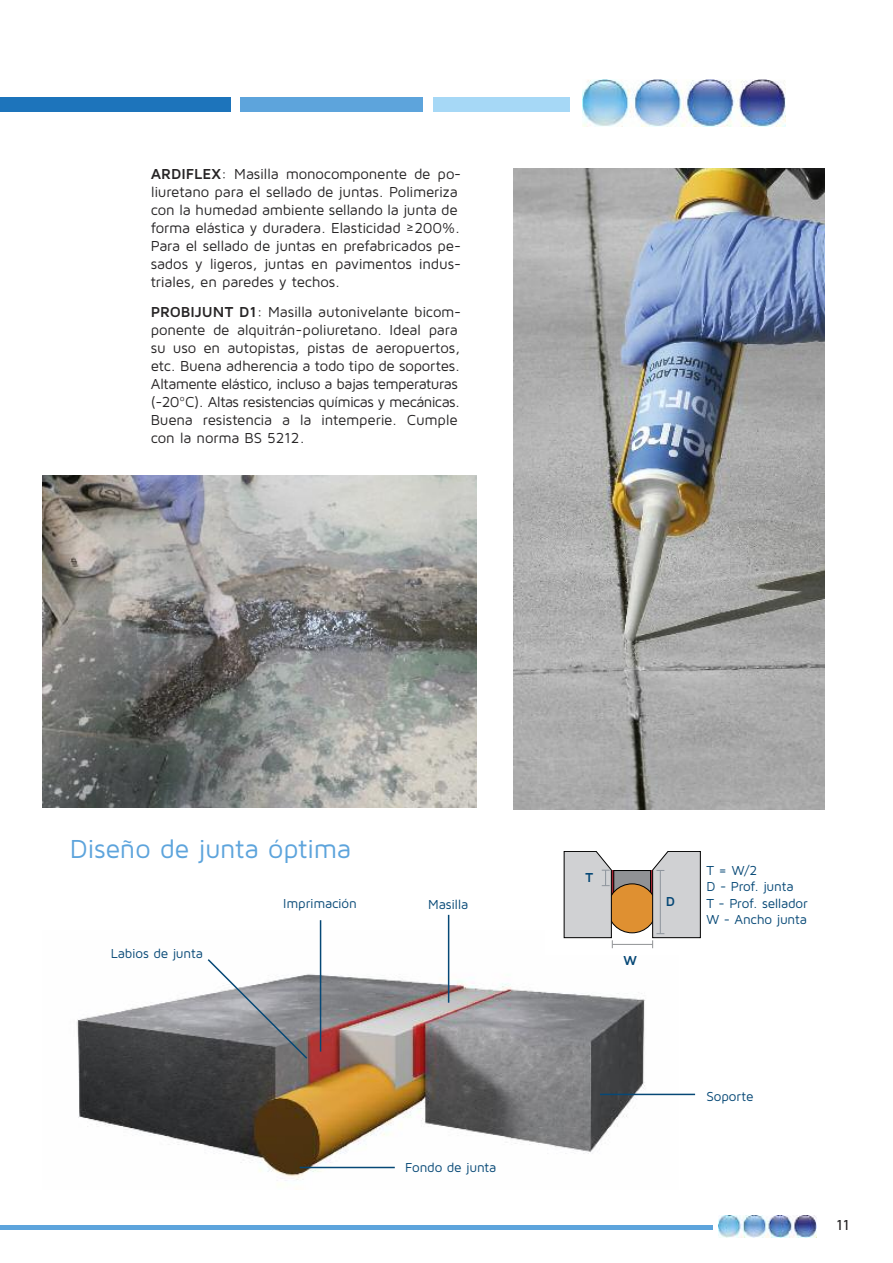
<style>
.page{position:relative;width:893px;height:1263px;background:#fff}
.page>*{position:absolute;margin:0;border:0;box-sizing:border-box;transform-origin:0 0}
.t1{font:27px "Maven Pro";letter-spacing:-.015em;color:#5da4dc}
.t2{font:15px/18px "Maven Pro";letter-spacing:-.015em;color:#272526}
.t3{font:500 15px "Maven Pro";color:#272526}
.t4{font:13.5px/16.2px "Maven Pro";letter-spacing:-.015em;color:#064876}
.t5{font:700 13.5px "Maven Pro";color:#064876}
.s1{font-weight:700}
</style>
<div class="page">
<hr style="left:0;top:1225px;width:713px;height:4px;background:#5da4dc">
<img style="left:718px;top:1215px;width:99px;height:23px">
<img style="left:583px;top:80px;width:203px;height:46px">
<div style="left:0;top:97px;width:231px;height:15px;background:#1d74bb"></div>
<div style="left:241px;top:97px;width:182px;height:15px;background:#5da4dc"></div>
<div style="left:433px;top:97px;width:137px;height:15px;background:#a6d8f6"></div>
<img style="left:514px;top:168px;width:311px;height:642px">
<img style="left:43px;top:475px;width:433px;height:333px">
<img style="left:77px;top:930px;width:601px;height:251px">
<hr style="left:600px;top:1094px;width:95px;height:1px;background:#064876">
<hr style="left:300px;top:1167px;width:95px;height:1px;background:#064876">
<hr style="left:320px;top:920px;width:1px;height:131px;background:#064876">
<svg style="left:206px;top:957px;width:103px;height:103px"></svg>
<hr style="left:448px;top:915px;width:1px;height:88px;background:#064876">
<div style="left:546px;top:844px;width:163px;height:111px;background:#fff"></div>
<hr style="left:650px;top:870px;width:3px;height:33px;background:#a52634">
<div style="left:614px;top:870px;width:36px;height:33px;background:#909295"></div>
<div style="left:613px;top:870px;width:38px;height:33px;border:1px solid #000"></div>
<div style="left:608px;top:884px;width:49px;height:49px;background:#df9031;border-radius:50%"></div>
<div style="left:607px;top:883px;width:50px;height:50px;border:1px solid #000;border-radius:50%"></div>
<hr style="left:612px;top:944px;width:41px;height:1px;background:#909295">
<svg style="left:652px;top:851px;width:49px;height:97px;background:#c9cacc"></svg>
<svg style="left:564px;top:851px;width:49px;height:97px;background:#cbcbcc"></svg>
<p class="t2" style="left:151px;top:165px;width:312px"><span class="s1">ARDIFLEX</span>: Masilla monocomponente de po&shy;liuretano para el sellado de juntas. Polimeriza con la humedad ambiente sellando la junta de forma elástica y duradera. Elasticidad ≥200%.<br>Para el sellado de juntas en prefabricados pe&shy;sados y ligeros, juntas en pavimentos indus&shy;triales, en paredes y techos.</p>
<p class="t2" style="left:151px;top:303px;width:312px"><span class="s1">PROBIJUNT D1</span>: Masilla autonivelante bicom&shy;ponente de alquitrán-poliuretano. Ideal para su uso en autopistas, pistas de aeropuertos, etc. Buena adherencia a todo tipo de soportes.<br>Altamente elástico, incluso a bajas temperaturas (-20ºC). Altas resistencias químicas y mecánicas.<br>Buena resistencia a la intemperie. Cumple con la norma BS 5212.</p>
<h1 class="t1" style="left:70px;top:833px;width:283px">Diseño de junta óptima</h1>
<p class="t4" style="left:111px;top:945px;width:94px">Labios de junta</p>
<p class="t4" style="left:283px;top:896px;width:75px">Imprimación</p>
<p class="t4" style="left:428px;top:896px;width:42px">Masilla</p>
<p class="t4" style="left:405px;top:1159px;width:93px">Fondo de junta</p>
<p class="t5" style="left:585px;top:870px;width:9px">T</p>
<p class="t5" style="left:624px;top:953px;width:15px">W</p>
<p class="t5" style="left:666px;top:894px;width:11px">D</p>
<p class="t4" style="left:706px;top:862px;width:103px">T = W/2<br>D - Prof. junta<br>T - Prof. sellador<br>W - Ancho junta</p>
<p class="t4" style="left:706px;top:1088px;width:49px">Soporte</p>
<p class="t3" style="left:836px;top:1216px;width:15px">11</p>
</div>
